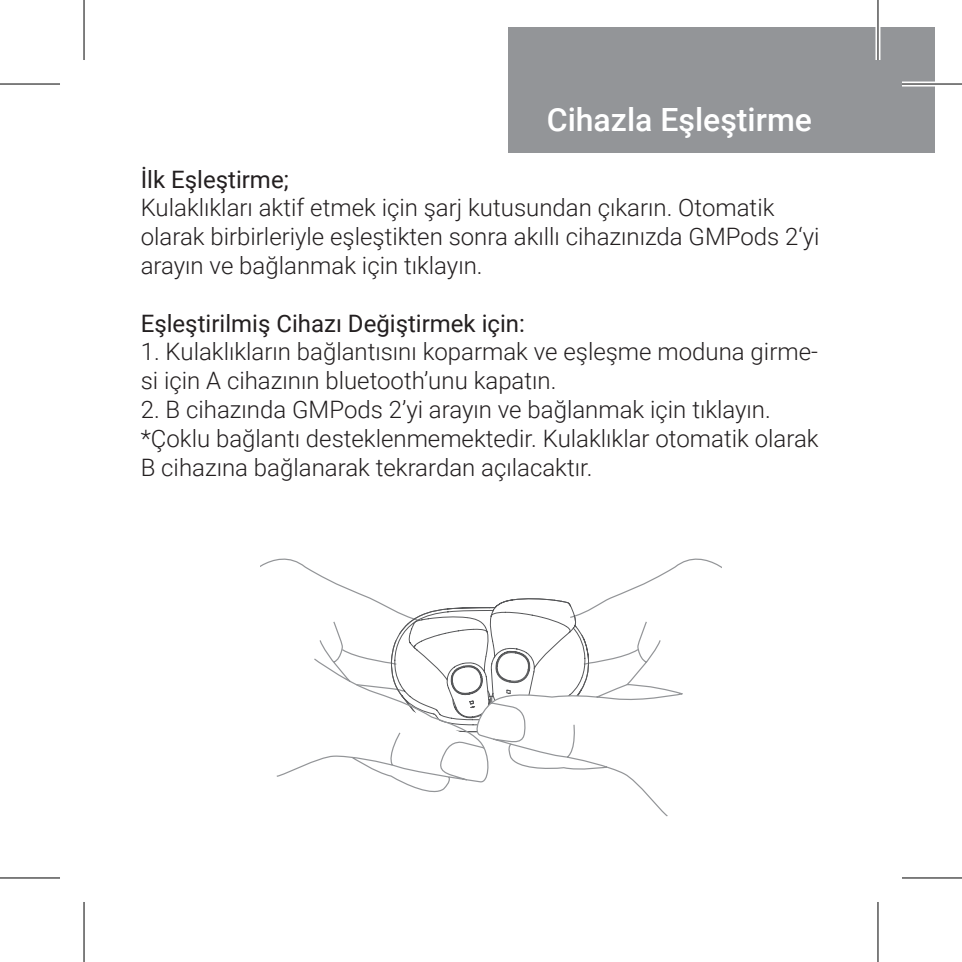
<style>
.page{position:relative;width:962px;height:962px;background:#fff}
.page>*{position:absolute;margin:0;border:0;box-sizing:border-box;transform-origin:0 0}
.t1{font:500 32px "Roboto";color:#fff}
.t2{font:300 24px/28.8px "Roboto";color:#231f20}
.t3{font:24px "Roboto";color:#231f20}
</style>
<div class="page">
<div style="left:508px;top:27px;width:426px;height:126px;background:#939598"></div>
<svg style="left:260px;top:558px;width:461px;height:40px"></svg>
<svg style="left:276px;top:598px;width:336px;height:195px"></svg>
<svg style="left:472px;top:620px;width:211px;height:197px"></svg>
<div style="left:902px;top:81px;width:60px;height:5px;background:#fff"></div>
<svg style="left:0;top:878px;width:60px;height:1px"></svg>
<svg style="left:902px;top:878px;width:60px;height:1px"></svg>
<svg style="left:875px;top:0;width:5px;height:60px"></svg>
<svg style="left:878px;top:902px;width:1px;height:60px"></svg>
<hr style="left:0;top:83px;width:60px;height:2px;background:#000">
<hr style="left:902px;top:83px;width:60px;height:2px;background:#000">
<hr style="left:0;top:877px;width:60px;height:1px;background:#000">
<hr style="left:902px;top:877px;width:60px;height:1px;background:#000">
<hr style="left:83px;top:0;width:2px;height:60px;background:#000">
<hr style="left:83px;top:902px;width:2px;height:60px;background:#000">
<hr style="left:877px;top:0;width:1px;height:60px;background:#000">
<hr style="left:877px;top:902px;width:1px;height:60px;background:#000">
<p class="t1" style="left:547px;top:97px;width:267px">Cihazla Eşleştirme</p>
<p class="t3" style="left:141px;top:162px;width:150px">İlk Eşleştirme;</p>
<p class="t2" style="left:141px;top:192px;width:680px">Kulaklıkları aktif etmek için şarj kutusundan çıkarın. Otomatik olarak birbirleriyle eşleştikten sonra akıllı cihazınızda GMPods 2‘yi arayın ve bağlanmak için tıklayın.</p>
<p class="t3" style="left:141px;top:306px;width:386px">Eşleştirilmiş Cihazı Değiştirmek için:</p>
<p class="t2" style="left:141px;top:336px;width:679px">1. Kulaklıkların bağlantısını koparmak ve eşleşme moduna girme&shy;si için A cihazının bluetooth’unu kapatın.</p>
<p class="t2" style="left:141px;top:394px;width:679px">2. B cihazında GMPods 2’yi arayın ve bağlanmak için tıklayın. *Çoklu bağlantı desteklenmemektedir. Kulaklıklar otomatik olarak<br>B cihazına bağlanarak tekrardan açılacaktır.</p>
</div>
